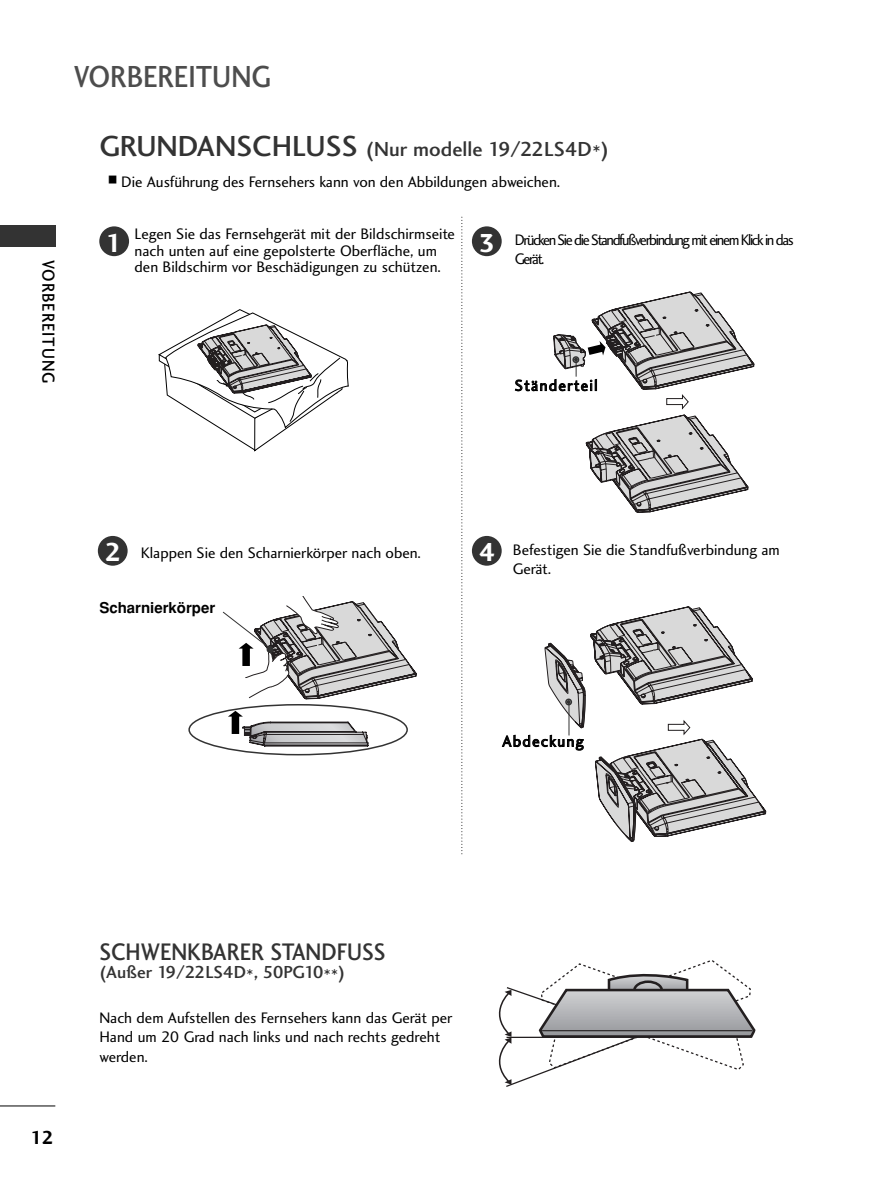
<style>
.page{position:relative;width:893px;height:1190px;background:#fff}
.page>*{position:absolute;margin:0;border:0;box-sizing:border-box;transform-origin:0 0}
.t1{font:31.5px "Charlotte Sans Medium Plain";color:#4d4d4d;scale:.9 1}
.t2{font:27px "Charlotte Sans Bold Plain";color:#fff}
.t3{font:24.75px "Charlotte Sans Medium Plain";color:#333;scale:.9 1}
.t4{font:21px "Charlotte Sans Medium Plain";color:#333}
.t5{font:19.5px "Charlotte Sans Bold Plain";color:#000}
.t6{font:18px "Charlotte Sans Medium Plain";color:#333}
.t7{font:18px "Charlotte Sans Medium Plain";letter-spacing:.06em;color:#000;scale:.9 1}
.t8{font:15.75px/19.5px "Charlotte Sans Book Plain";letter-spacing:-.005em;color:#000}
.t9{font:15.75px/19.5px "Charlotte Sans Book Plain";letter-spacing:-.09em;color:#000;scale:.95 1}
.t10{font:15.75px "Charlotte Sans Book Plain";letter-spacing:.085em;color:#000}
.t11{font:700 15px "Helvetica";color:#000}
.s1{font-size:30px}
</style>
<div class="page">
<hr style="left:0;top:1105px;width:55px;height:1px;background:#000">
<div style="left:0;top:225px;width:55px;height:22px;background:#333"></div>
<div style="left:99px;top:226px;width:30px;height:30px;background:#333;border-radius:50%"></div>
<div style="left:98px;top:536px;width:30px;height:29px;background:#333;border-radius:50%"></div>
<div style="left:472px;top:226px;width:29px;height:30px;background:#333;border-radius:50%"></div>
<div style="left:472px;top:536px;width:29px;height:29px;background:#333;border-radius:50%"></div>
<svg style="left:158px;top:309px;width:191px;height:143px"></svg>
<svg style="left:228px;top:711px;width:140px;height:35px"></svg>
<div style="left:188px;top:704px;width:220px;height:51px;border:2px solid #333;border-radius:50%"></div>
<svg style="left:222px;top:597px;width:194px;height:102px"></svg>
<div style="left:266px;top:646px;width:7px;height:7px;border:2px solid #333;border-radius:50%"></div>
<svg style="left:553px;top:292px;width:201px;height:117px"></svg>
<div style="left:572px;top:356px;width:7px;height:7px;border:2px solid #333;border-radius:50%"></div>
<svg style="left:586px;top:415px;width:162px;height:97px"></svg>
<svg style="left:544px;top:606px;width:222px;height:236px"></svg>
<svg style="left:498px;top:960px;width:258px;height:127px"></svg>
<svg style="left:461px;top:216px;width:1px;height:638px"></svg>
<p class="t7" style="left:55px;top:260px;width:138px;rotate:90deg">VORBEREITUNG</p>
<h1 class="t1" style="left:74px;top:64px;width:220px">VORBEREITUNG</h1>
<h3 class="t4" style="left:99px;top:141px;width:511px"><span class="s1">GRUNDANSCHLUSS</span> (Nur modelle 19/22LS4D*)</h3>
<p class="t8" style="left:108px;top:174px;width:453px"><sup>A</sup> Die Ausführung des Fernsehers kann von den Abbildungen abweichen.</p>
<h2 class="t2" style="left:106px;top:232px;width:18px">1</h2>
<p class="t8" style="left:135px;top:227px;width:322px;line-height:16.5px">Legen Sie das Fernsehgerät mit der Bildschirmseite nach unten auf eine gepolsterte Oberfläche, um den Bildschirm vor Beschädigungen zu schützen.</p>
<h2 class="t2" style="left:479px;top:232px;width:18px">3</h2>
<p class="t9" style="left:514px;top:231px;width:295px">Drücken Sie die Standfußverbindung mit einem Klick in das<br>Gerät.</p>
<p class="t10" style="left:514px;top:379px;width:84px">Ständerteil</p>
<h2 class="t2" style="left:105px;top:542px;width:18px">2</h2>
<p class="t8" style="left:141px;top:544px;width:282px">Klappen Sie den Scharnierkörper nach oben.</p>
<p class="t11" style="left:99px;top:602px;width:117px">Scharnierkörper</p>
<h2 class="t2" style="left:479px;top:542px;width:18px">4</h2>
<p class="t8" style="left:513px;top:541px;width:268px">Befestigen Sie die Standfußverbindung am<br>Gerät.</p>
<p class="t10" style="left:502px;top:735px;width:83px">Abdeckung</p>
<p class="t5" style="left:31px;top:1129px;width:25px">12</p>
<h3 class="t3" style="left:99px;top:942px;width:319px">SCHWENKBARER STANDFUSS</h3>
<p class="t6" style="left:99px;top:965px;width:247px">(Außer 19/22LS4D*, 50PG10**)</p>
<p class="t8" style="left:99px;top:1009px;width:354px">Nach dem Aufstellen des Fernsehers kann das Gerät per<br>Hand um 20 Grad nach links und nach rechts gedreht werden.</p>
</div>
